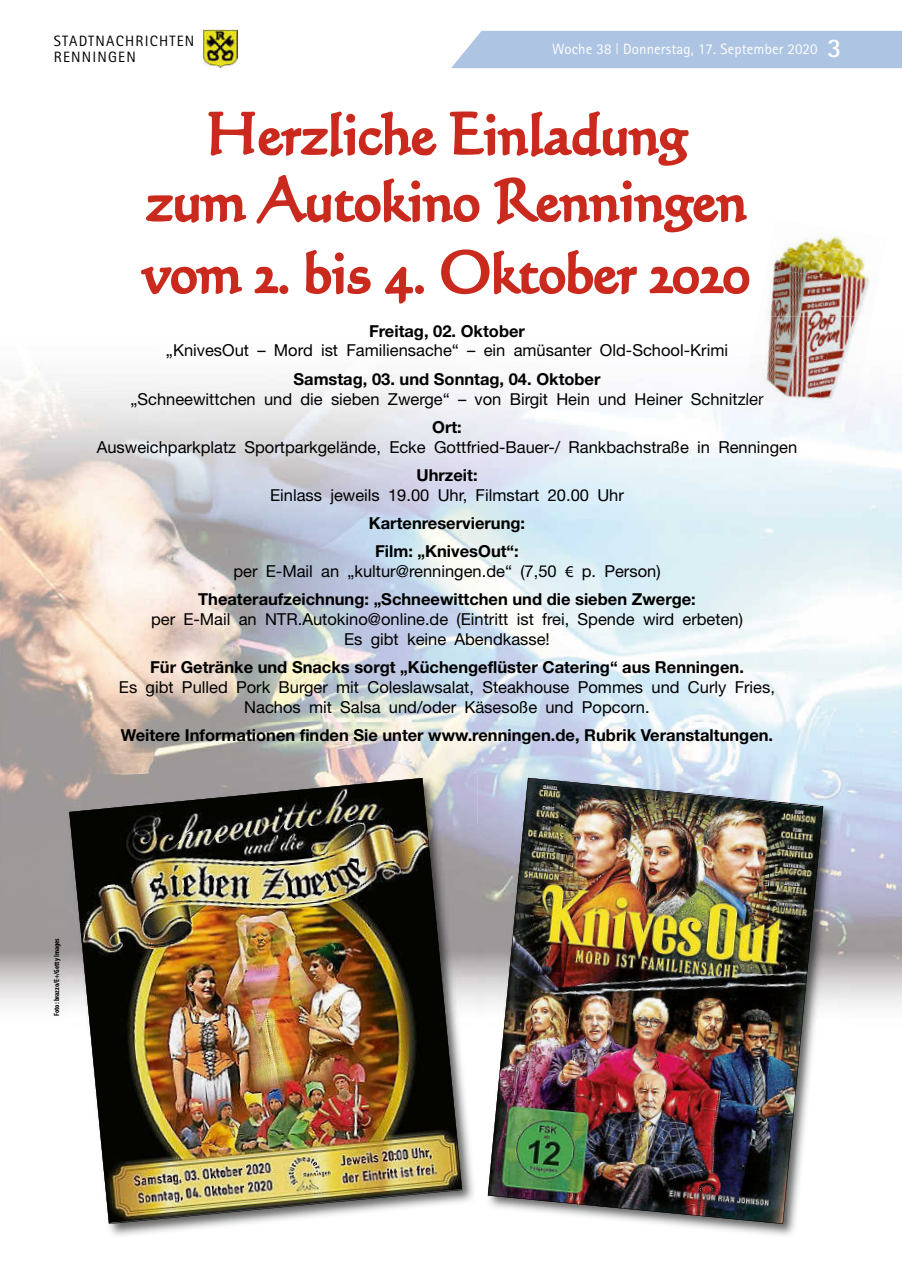
<style>
.page{position:relative;width:902px;height:1280px;background:#fff}
.page>*{position:absolute;margin:0;border:0;box-sizing:border-box;transform-origin:0 0}
.t1{font:55.5px/66.6px "Calligraphic 421 BT Roman B";color:#ca2a1e;text-align:center}
.t2{font:16.5px/19.8px "Helvetica Neue";color:#000;text-align:center}
.t3{font:700 16.5px/28.3px "Helvetica Neue";color:#000;text-align:center}
.t4{font:15px "Rotis Sans Serif";letter-spacing:.01em;color:#fff}
.t5{font:15px/16.5px "Rotis Sans Serif";letter-spacing:.08em;color:#000}
.t6{font:700 condensed 7.5px "Myriad Pro";color:#000}
.s1{font-family:"Helvetica Neue";font-weight:300}
.s2{font-weight:700;font-size:27px}
.s3{font-weight:400}
.s4{font-family:"Myriad Pro";font-weight:400}
</style>
<div class="page">
<img style="left:204px;top:30px;width:33px;height:38px">
<div style="left:451px;top:31px;width:450px;height:37px;background:#adc5e3"></div>
<img style="left:0;top:367px;width:795px;height:407px">
<img style="left:795px;top:416px;width:54px;height:409px">
<img style="left:0;top:774px;width:159px;height:51px">
<img style="left:159px;top:774px;width:159px;height:2px">
<img style="left:318px;top:774px;width:318px;height:51px">
<img style="left:636px;top:774px;width:160px;height:2px">
<img style="left:837px;top:825px;width:12px;height:190px">
<img style="left:131px;top:392px;width:613px;height:16px">
<img style="left:485px;top:776px;width:352px;height:460px">
<img style="left:487px;top:778px;width:336px;height:446px">
<img style="left:67px;top:776px;width:409px;height:460px">
<img style="left:69px;top:778px;width:393px;height:446px">
<svg style="left:208px;top:111px;width:229px;height:46px"></svg>
<svg style="left:449px;top:111px;width:240px;height:55px"></svg>
<svg style="left:145px;top:194px;width:102px;height:29px"></svg>
<svg style="left:256px;top:174px;width:224px;height:50px"></svg>
<svg style="left:494px;top:177px;width:253px;height:56px"></svg>
<svg style="left:141px;top:266px;width:101px;height:29px"></svg>
<svg style="left:254px;top:266px;width:25px;height:28px"></svg>
<div style="left:279px;top:285px;width:9px;height:9px;border:3px solid #ca2a1e;border-radius:50%"></div>
<svg style="left:306px;top:250px;width:65px;height:45px"></svg>
<svg style="left:384px;top:266px;width:29px;height:38px"></svg>
<div style="left:415px;top:285px;width:9px;height:9px;border:3px solid #ca2a1e;border-radius:50%"></div>
<svg style="left:441px;top:249px;width:196px;height:46px"></svg>
<svg style="left:649px;top:266px;width:101px;height:28px"></svg>
<img style="left:773px;top:233px;width:60px;height:34px">
<img style="left:833px;top:236px;width:37px;height:80px">
<img style="left:766px;top:267px;width:74px;height:49px">
<img style="left:764px;top:316px;width:53px;height:31px">
<img style="left:817px;top:316px;width:54px;height:100px">
<img style="left:744px;top:347px;width:82px;height:63px">
<img style="left:743px;top:392px;width:20px;height:8px">
<p class="t5" style="left:54px;top:32px;width:142px">STADTNACHRICHTEN<br>RENNINGEN</p>
<p class="t4" style="left:552px;top:40px;width:291px">Woche 38 <span class="s1">|</span> Donnerstag, 17. September 2020 <span class="s2">3</span></p>
<h1 class="t1" style="left:146px;top:99px;width:602px">Herzliche Einladung<br>zum Autokino Renningen</h1>
<h1 class="t1" style="left:142px;top:237px;width:609px">vom 2. bis 4. Oktober 2020</h1>
<p class="t3" style="left:369px;top:316px;width:157px">Freitag, 02. Oktober</p>
<p class="t2" style="left:166px;top:340px;width:563px">„KnivesOut – Mord ist Familiensache“ – ein amüsanter Old-School-Krimi</p>
<p class="t3" style="left:293px;top:364px;width:308px">Samstag, 03. und Sonntag, 04. Oktober</p>
<p class="t2" style="left:130px;top:388px;width:634px">„Schneewittchen und die sieben Zwerge“ – von Birgit Hein und Heiner Schnitzler</p>
<p class="t3" style="left:432px;top:412px;width:31px">Ort:</p>
<p class="t2" style="left:97px;top:437px;width:702px">Ausweichparkplatz Sportparkgelände, Ecke Gottfried-Bauer-/ Rankbachstraße in Renningen</p>
<p class="t3" style="left:416px;top:460px;width:63px">Uhrzeit:</p>
<p class="t2" style="left:270px;top:485px;width:355px">Einlass jeweils 19.00 Uhr, Filmstart 20.00 Uhr</p>
<p class="t3" style="left:369px;top:509px;width:158px">Kartenreservierung:<br>Film: „KnivesOut“:</p>
<p class="t3" style="left:198px;top:557px;width:499px"><span class="s3">per E-Mail an „kultur@renningen.de“ (7,50</span> <span class="s4">€</span> <span class="s3">p. Person)<br></span>Theateraufzeichnung: „Schneewittchen und die sieben Zwerge:</p>
<p class="t2" style="left:151px;top:609px;width:593px">per E-Mail an NTR.Autokino@online.de (Eintritt ist frei, Spende wird erbeten)<br>Es gibt keine Abendkasse!</p>
<p class="t3" style="left:150px;top:653px;width:595px">Für Getränke und Snacks sorgt „Küchengeflüster Catering“ aus Renningen.</p>
<p class="t2" style="left:119px;top:677px;width:657px">Es gibt Pulled Pork Burger mit Coleslawsalat, Steakhouse Pommes und Curly Fries,<br>Nachos mit Salsa und/oder Käsesoße und Popcorn.</p>
<p class="t3" style="left:121px;top:721px;width:653px">Weitere Informationen finden Sie unter www.renningen.de, Rubrik Veranstaltungen.</p>
<p class="t6" style="left:53px;top:1016px;width:79px;rotate:-90deg">Foto: brazzo/E+/Getty Images</p>
</div>
